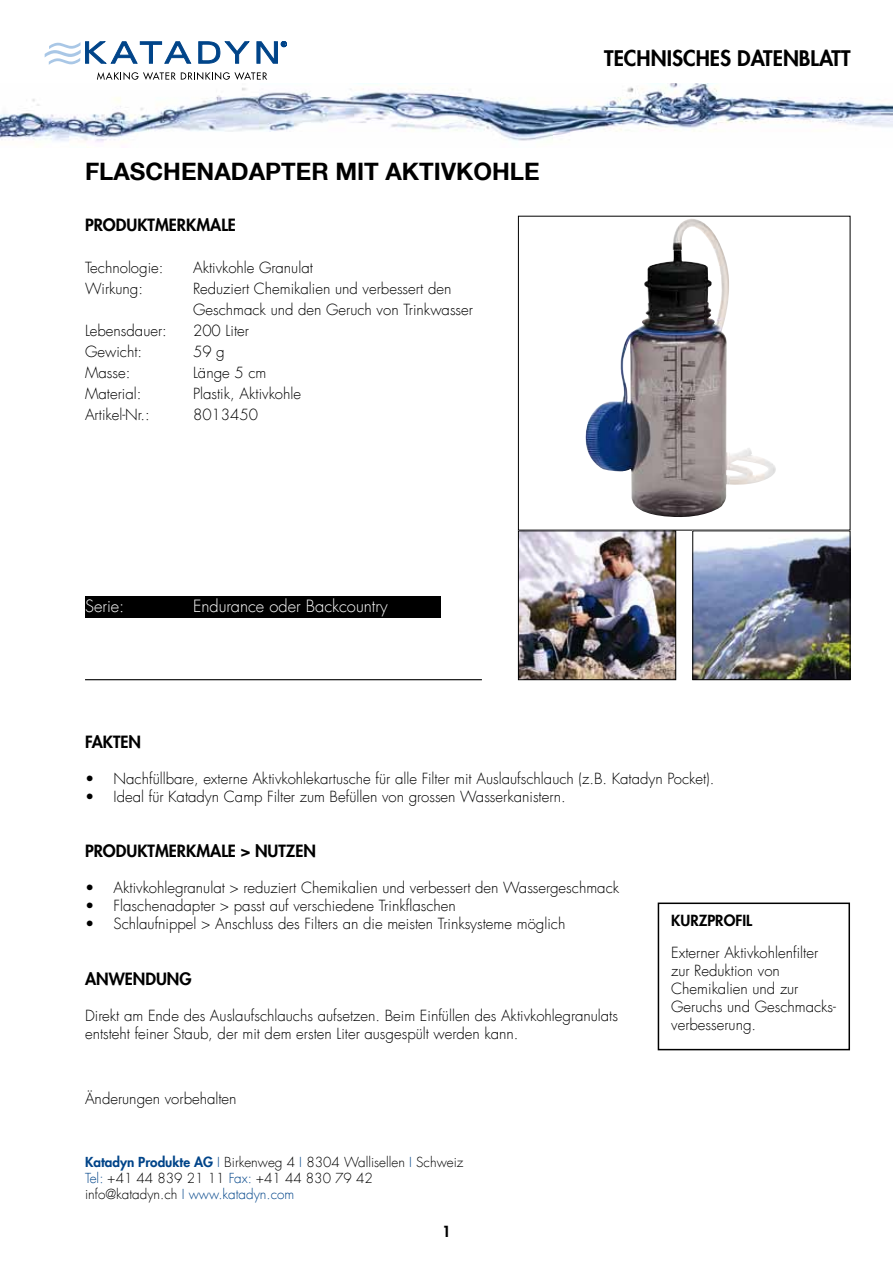
<style>
.page{position:relative;width:893px;height:1263px;background:#fff}
.page>*{position:absolute;margin:0;border:0;box-sizing:border-box;transform-origin:0 0}
.t1{font:700 24px "Helvetica Neue LT Com";color:#000}
.t2{font:800 21px "Futura";color:#000}
.t3{font:800 16.5px "Futura";color:#000}
.t4{font:300 16.5px "Futura Com";color:#fff}
.t5{font:300 15px/18px "Futura Com";color:#000}
.t6{font:800 15px "Futura";color:#000}
.t7{font:300 13.5px/16.2px "Futura Com";color:#000}
.s1{font-family:"Futura";font-weight:800;color:#004489}
.s2{color:#004489}
</style>
<div class="page">
<svg style="left:45px;top:41px;width:147px;height:24px"></svg>
<svg style="left:198px;top:41px;width:89px;height:23px"></svg>
<svg style="left:97px;top:72px;width:170px;height:8px"></svg>
<img style="left:585px;top:219px;width:191px;height:298px">
<img style="left:694px;top:535px;width:154px;height:143px">
<div style="left:692px;top:530px;width:158px;height:150px;border:1px solid #000"></div>
<hr style="left:85px;top:679px;width:397px;height:1px;background:#000">
<div style="left:85px;top:596px;width:356px;height:22px;background:#000"></div>
<div style="left:658px;top:902px;width:192px;height:148px;border:2px solid #000"></div>
<img style="left:520px;top:532px;width:154px;height:146px">
<div style="left:518px;top:530px;width:158px;height:150px;border:1px solid #000"></div>
<img style="left:0;top:84px;width:893px;height:58px">
<h1 class="t1" style="left:85px;top:156px;width:456px">FLASCHENADAPTER MIT AKTIVKOHLE</h1>
<p class="t3" style="left:85px;top:214px;width:152px">PRODUKTMERKMALE</p>
<p class="t5" style="left:85px;top:258px;width:80px">Technologie:</p>
<p class="t5" style="left:193px;top:258px;width:121px">Aktivkohle Granulat</p>
<p class="t5" style="left:85px;top:279px;width:60px">Wirkung:</p>
<p class="t5" style="left:193px;top:278px;width:282px;line-height:21px">Reduziert Chemikalien und verbessert den<br>Geschmack und den Geruch von Trinkwasser</p>
<p class="t5" style="left:85px;top:321px;width:83px">Lebensdauer:</p>
<p class="t5" style="left:193px;top:321px;width:57px">200 Liter</p>
<p class="t5" style="left:85px;top:342px;width:59px">Gewicht:</p>
<p class="t5" style="left:193px;top:342px;width:33px">59 g</p>
<p class="t5" style="left:85px;top:363px;width:47px">Masse:</p>
<p class="t5" style="left:193px;top:363px;width:75px">Länge 5 cm</p>
<p class="t5" style="left:85px;top:384px;width:58px">Material:</p>
<p class="t5" style="left:193px;top:384px;width:109px">Plastik, Aktivkohle</p>
<p class="t5" style="left:85px;top:405px;width:66px">Artikel-Nr.:</p>
<p class="t5" style="left:193px;top:405px;width:67px">8013450</p>
<h2 class="t2" style="left:604px;top:44px;width:248px">TECHNISCHES DATENBLATT</h2>
<p class="t4" style="left:85px;top:595px;width:41px">Serie:</p>
<p class="t4" style="left:193px;top:595px;width:196px">Endurance oder Backcountry</p>
<p class="t3" style="left:85px;top:730px;width:58px">FAKTEN</p>
<p class="t5" style="left:85px;top:769px;width:631px">• Nachfüllbare, externe Aktivkohlekartusche für alle Filter mit Auslaufschlauch (z.B. Katadyn Pocket).</p>
<p class="t5" style="left:85px;top:787px;width:482px">• Ideal für Katadyn Camp Filter zum Befüllen von grossen Wasserkanistern.</p>
<p class="t3" style="left:85px;top:840px;width:232px">PRODUKTMERKMALE &gt; NUTZEN</p>
<p class="t5" style="left:85px;top:879px;width:536px">• Aktivkohlegranulat &gt; reduziert Chemikalien und verbessert den Wassergeschmack</p>
<p class="t5" style="left:85px;top:897px;width:372px">• Flaschenadapter &gt; passt auf verschiedene Trinkflaschen</p>
<p class="t5" style="left:85px;top:915px;width:482px">• Schlaufnippel &gt; Anschluss des Filters an die meisten Trinksysteme möglich</p>
<p class="t3" style="left:85px;top:968px;width:108px">ANWENDUNG</p>
<p class="t5" style="left:85px;top:1007px;width:534px">Direkt am Ende des Auslaufschlauchs aufsetzen. Beim Einfüllen des Aktivkohlegranulats entsteht feiner Staub, der mit dem ersten Liter ausgespült werden kann.</p>
<p class="t6" style="left:671px;top:911px;width:83px">KURZPROFIL</p>
<p class="t5" style="left:671px;top:943px;width:166px">Externer Aktivkohlenfilter zur Reduktion von<br>Chemikalien und zur<br>Geruchs und Geschmacks&shy;verbesserung.</p>
<p class="t5" style="left:85px;top:1090px;width:153px">Änderungen vorbehalten</p>
<p class="t7" style="left:85px;top:1154px;width:380px"><span class="s1">Katadyn Produkte AG</span> <span class="s2">I</span> Birkenweg 4 <span class="s2">I</span> 8304 Wallisellen <span class="s2">I</span> Schweiz<br><span class="s2">Tel:</span> +41 44 839 21 11 <span class="s2">Fax:</span> +41 44 830 79 42 info@katadyn.ch <span class="s2">I www.katadyn.com</span></p>
<p class="t6" style="left:442px;top:1222px;width:10px">1</p>
</div>
